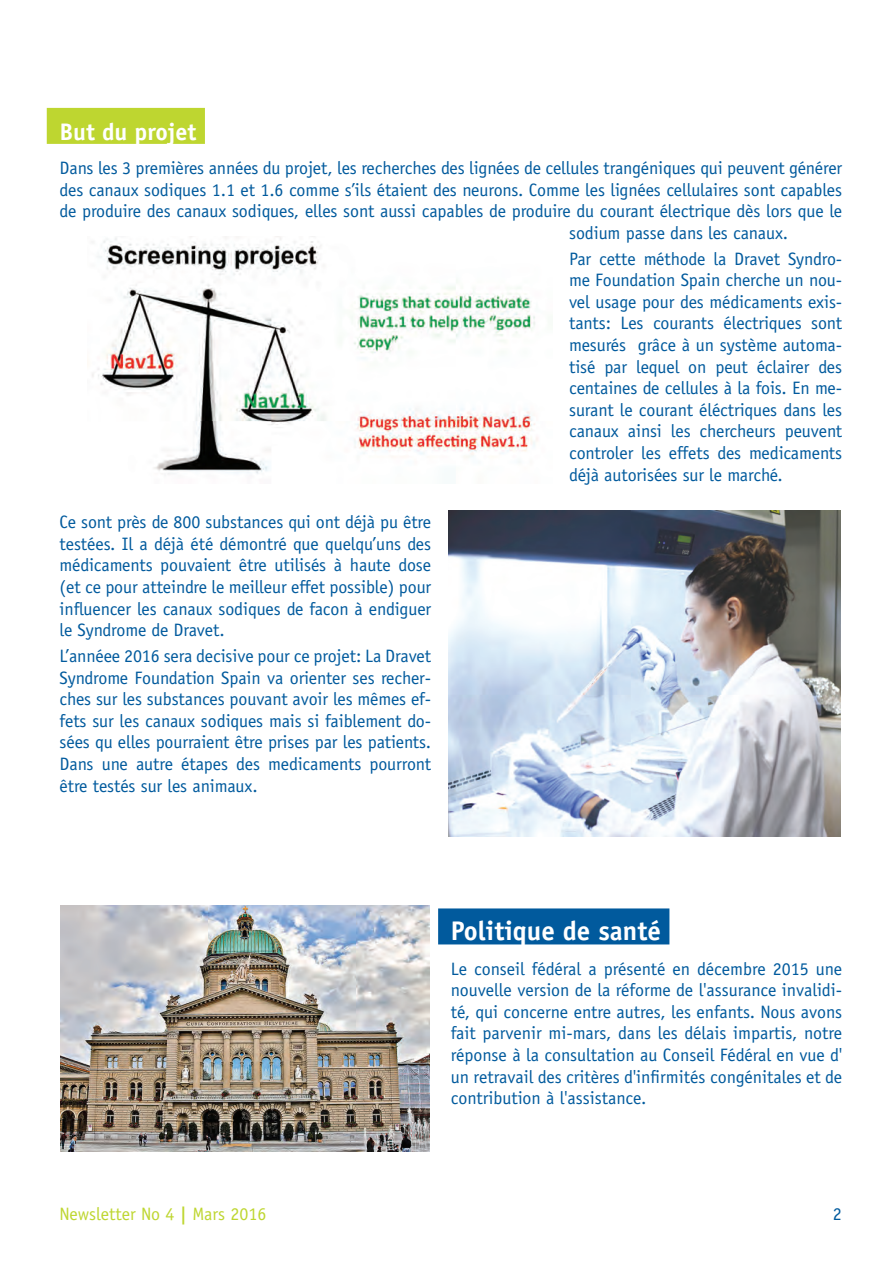
<style>
.page{position:relative;width:893px;height:1263px;background:#fff}
.page>*{position:absolute;margin:0;border:0;box-sizing:border-box;transform-origin:0 0}
.t1{font:700 27px "Officina Sans Std";color:#fff}
.t2{font:700 24px "Officina Sans Std";color:#fff}
.t3{font:18px/21.6px "Officina Sans Std";letter-spacing:-.005em;color:#015a9d;text-align:justify}
.t4{font:18px "Officina Sans Std";color:#bed630}
.s1{font-weight:700}
</style>
<div class="page">
<div style="left:47px;top:108px;width:158px;height:36px;background:#bed630"></div>
<div style="left:438px;top:908px;width:231px;height:36px;background:#015a9d"></div>
<img style="left:448px;top:511px;width:392px;height:325px">
<img style="left:92px;top:237px;width:446px;height:238px">
<img style="left:60px;top:905px;width:370px;height:246px">
<h2 class="t2" style="left:60px;top:116px;width:138px">But du projet</h2>
<p class="t3" style="left:60px;top:157px;width:784px">Dans les 3 premières années du projet, les recherches des lignées de cellules trangéniques qui peuvent générer</p>
<p class="t3" style="left:60px;top:179px;width:784px">des canaux sodiques 1.1 et 1.6 comme s’ils étaient des neurons. Comme les lignées cellulaires sont capables</p>
<p class="t3" style="left:60px;top:200px;width:784px">de produire des canaux sodiques, elles sont aussi capables de produire du courant électrique dès lors que le</p>
<p class="t3" style="left:569px;top:222px;width:221px">sodium passe dans les canaux.</p>
<p class="t3" style="left:569px;top:248px;width:275px">Par cette méthode la Dravet Syndro&shy;me Foundation Spain cherche un nou&shy;vel usage pour des médicaments exis&shy;tants: Les courants électriques sont mesurés grâce à un système automa&shy;tisé par lequel on peut éclairer des centaines de cellules à la fois. En me&shy;surant le courant éléctriques dans les canaux ainsi les chercheurs peuvent controler les effets des medicaments déjà autorisées sur le marché.</p>
<p class="t3" style="left:60px;top:511px;width:373px">Ce sont près de 800 substances qui ont déjà pu être testées. Il a déjà été démontré que quelqu’uns des médicaments pouvaient être utilisés à haute dose (et ce pour atteindre le meilleur effet possible) pour influencer les canaux sodiques de facon à endiguer le Syndrome de Dravet.</p>
<p class="t3" style="left:60px;top:645px;width:373px">L’annéee 2016 sera decisive pour ce projet: La Dravet Syndrome Foundation Spain va orienter ses recher&shy;ches sur les substances pouvant avoir les mêmes ef&shy;fets sur les canaux sodiques mais si faiblement do&shy;sées qu elles pourraient être prises par les patients.<br>Dans une autre étapes des medicaments pourront être testés sur les animaux.</p>
<h1 class="t1" style="left:451px;top:914px;width:212px">Politique de santé</h1>
<p class="t3" style="left:451px;top:958px;width:393px">Le conseil fédéral a présenté en décembre 2015 une nouvelle version de la réforme de l'assurance invalidi&shy;té, qui concerne entre autres, les enfants. Nous avons fait parvenir mi-mars, dans les délais impartis, notre réponse à la consultation au Conseil Fédéral en vue d' un retravail des critères d'infirmités congénitales et de contribution à l'assistance.</p>
<p class="t4" style="left:60px;top:1203px;width:208px">Newsletter No 4 <span class="s1">|</span> Mars 2016</p>
<p class="t3" style="left:833px;top:1203px;width:10px">2</p>
</div>
